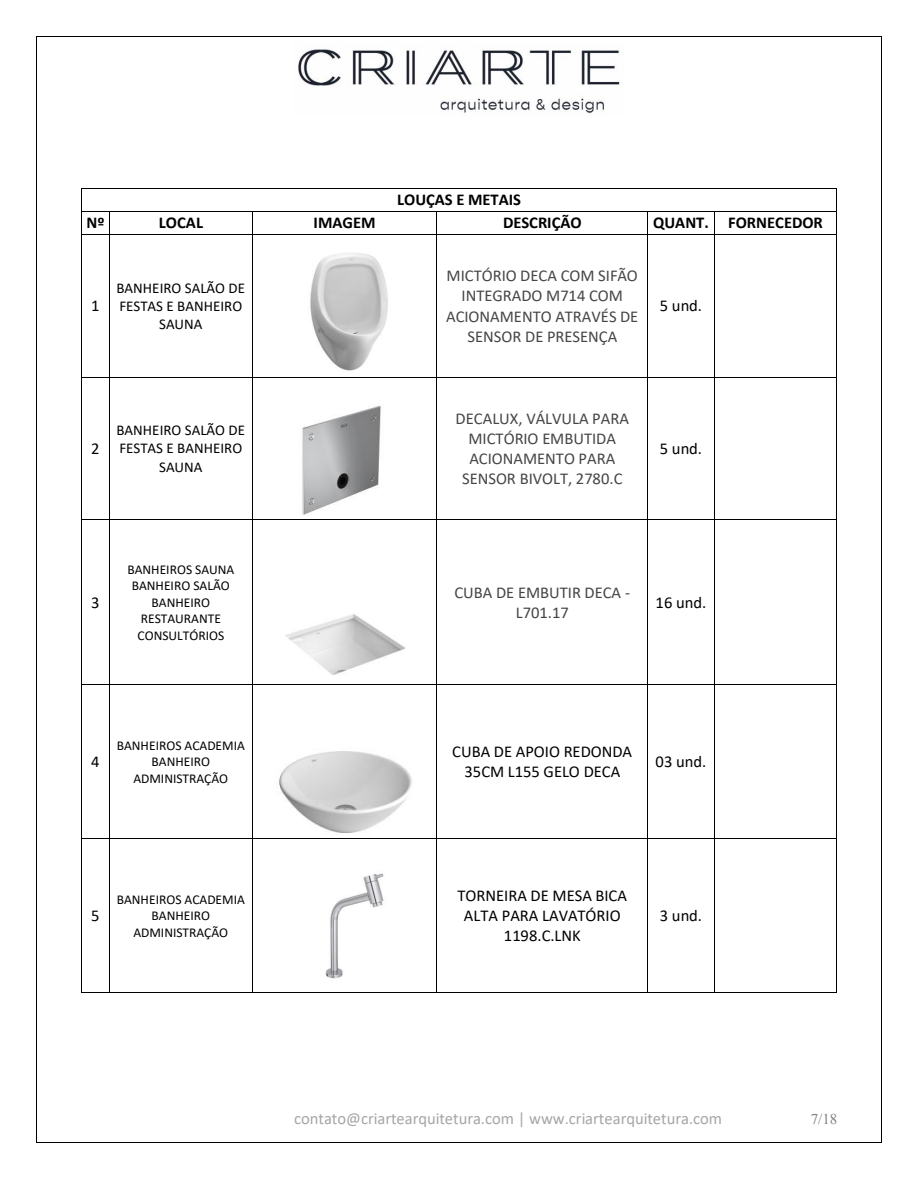
<style>
.page{position:relative;width:918px;height:1188px;background:#fff}
.page>*{position:absolute;margin:0;border:0;box-sizing:border-box;transform-origin:0 0}
.t1{font:16.5px/20.1px "Calibri";color:#454545;text-align:center}
.t2{font:16.5px/20.1px "Calibri";color:#000;text-align:center}
.t3{font:16.5px "Calibri";color:#a6a6a6}
.t4{font:700 16.5px "Calibri";color:#000}
.t5{font:15px/18.3px "Calibri";color:#000;text-align:center}
.t6{font:15px "Times New Roman";color:#808080}
.t7{font:13.5px/16.5px "Calibri";color:#000;text-align:center}
</style>
<div class="page">
<img style="left:298px;top:49px;width:322px;height:64px">
<hr style="left:82px;top:188px;width:755px;height:1px;background:#000">
<hr style="left:110px;top:211px;width:142px;height:1px;background:#000">
<hr style="left:253px;top:211px;width:184px;height:1px;background:#000">
<hr style="left:437px;top:211px;width:211px;height:1px;background:#000">
<hr style="left:648px;top:211px;width:66px;height:1px;background:#000">
<hr style="left:714px;top:211px;width:123px;height:1px;background:#000">
<svg style="left:81px;top:188px;width:29px;height:47px"></svg>
<hr style="left:110px;top:234px;width:142px;height:1px;background:#000">
<svg style="left:252px;top:211px;width:1px;height:24px"></svg>
<hr style="left:253px;top:234px;width:184px;height:1px;background:#000">
<hr style="left:437px;top:234px;width:211px;height:1px;background:#000">
<hr style="left:648px;top:234px;width:66px;height:1px;background:#000">
<svg style="left:714px;top:212px;width:1px;height:22px"></svg>
<hr style="left:714px;top:234px;width:123px;height:1px;background:#000">
<hr style="left:81px;top:235px;width:1px;height:142px;background:#000">
<hr style="left:109px;top:235px;width:1px;height:142px;background:#000">
<hr style="left:252px;top:235px;width:1px;height:142px;background:#000">
<hr style="left:437px;top:235px;width:1px;height:142px;background:#000">
<hr style="left:648px;top:235px;width:1px;height:142px;background:#000">
<hr style="left:714px;top:235px;width:1px;height:142px;background:#000">
<hr style="left:837px;top:235px;width:1px;height:142px;background:#000">
<svg style="left:81px;top:377px;width:29px;height:1px"></svg>
<hr style="left:110px;top:377px;width:142px;height:1px;background:#000">
<hr style="left:253px;top:377px;width:184px;height:1px;background:#000">
<hr style="left:437px;top:377px;width:211px;height:1px;background:#000">
<hr style="left:648px;top:377px;width:66px;height:1px;background:#000">
<hr style="left:714px;top:377px;width:123px;height:1px;background:#000">
<hr style="left:81px;top:378px;width:1px;height:141px;background:#000">
<hr style="left:109px;top:378px;width:1px;height:141px;background:#000">
<hr style="left:252px;top:378px;width:1px;height:141px;background:#000">
<hr style="left:437px;top:378px;width:1px;height:141px;background:#000">
<hr style="left:648px;top:378px;width:1px;height:141px;background:#000">
<hr style="left:714px;top:378px;width:1px;height:141px;background:#000">
<hr style="left:837px;top:378px;width:1px;height:141px;background:#000">
<svg style="left:81px;top:519px;width:29px;height:1px"></svg>
<hr style="left:110px;top:519px;width:142px;height:1px;background:#000">
<hr style="left:253px;top:519px;width:184px;height:1px;background:#000">
<hr style="left:437px;top:519px;width:211px;height:1px;background:#000">
<hr style="left:648px;top:519px;width:66px;height:1px;background:#000">
<hr style="left:714px;top:519px;width:123px;height:1px;background:#000">
<hr style="left:81px;top:520px;width:1px;height:164px;background:#000">
<hr style="left:109px;top:520px;width:1px;height:164px;background:#000">
<hr style="left:252px;top:520px;width:1px;height:164px;background:#000">
<hr style="left:437px;top:520px;width:1px;height:164px;background:#000">
<hr style="left:648px;top:520px;width:1px;height:164px;background:#000">
<hr style="left:714px;top:520px;width:1px;height:164px;background:#000">
<hr style="left:837px;top:520px;width:1px;height:164px;background:#000">
<svg style="left:81px;top:684px;width:29px;height:1px"></svg>
<hr style="left:110px;top:684px;width:142px;height:1px;background:#000">
<hr style="left:253px;top:684px;width:184px;height:1px;background:#000">
<hr style="left:437px;top:684px;width:211px;height:1px;background:#000">
<hr style="left:648px;top:684px;width:66px;height:1px;background:#000">
<hr style="left:714px;top:684px;width:123px;height:1px;background:#000">
<hr style="left:81px;top:685px;width:1px;height:153px;background:#000">
<hr style="left:109px;top:685px;width:1px;height:153px;background:#000">
<hr style="left:252px;top:685px;width:1px;height:153px;background:#000">
<hr style="left:437px;top:685px;width:1px;height:153px;background:#000">
<hr style="left:648px;top:685px;width:1px;height:153px;background:#000">
<hr style="left:714px;top:685px;width:1px;height:153px;background:#000">
<hr style="left:837px;top:685px;width:1px;height:153px;background:#000">
<svg style="left:81px;top:838px;width:29px;height:1px"></svg>
<hr style="left:110px;top:838px;width:142px;height:1px;background:#000">
<hr style="left:253px;top:838px;width:184px;height:1px;background:#000">
<hr style="left:437px;top:838px;width:211px;height:1px;background:#000">
<hr style="left:648px;top:838px;width:66px;height:1px;background:#000">
<hr style="left:714px;top:838px;width:123px;height:1px;background:#000">
<hr style="left:81px;top:839px;width:1px;height:153px;background:#000">
<hr style="left:109px;top:839px;width:1px;height:153px;background:#000">
<svg style="left:81px;top:992px;width:29px;height:1px"></svg>
<hr style="left:110px;top:992px;width:142px;height:1px;background:#000">
<hr style="left:252px;top:839px;width:1px;height:153px;background:#000">
<hr style="left:253px;top:992px;width:184px;height:1px;background:#000">
<hr style="left:437px;top:839px;width:1px;height:153px;background:#000">
<hr style="left:437px;top:992px;width:211px;height:1px;background:#000">
<hr style="left:648px;top:839px;width:1px;height:153px;background:#000">
<hr style="left:648px;top:992px;width:66px;height:1px;background:#000">
<hr style="left:714px;top:839px;width:1px;height:153px;background:#000">
<hr style="left:714px;top:992px;width:123px;height:1px;background:#000">
<hr style="left:837px;top:839px;width:1px;height:153px;background:#000">
<img style="left:285px;top:614px;width:121px;height:61px">
<img style="left:310px;top:253px;width:78px;height:118px">
<img style="left:279px;top:751px;width:133px;height:82px">
<img style="left:325px;top:873px;width:59px;height:106px">
<img style="left:302px;top:405px;width:79px;height:110px">
<hr style="left:37px;top:36px;width:844px;height:1px;background:#000">
<hr style="left:36px;top:37px;width:1px;height:1105px;background:#000">
<hr style="left:881px;top:37px;width:1px;height:1105px;background:#000">
<hr style="left:37px;top:1142px;width:844px;height:1px;background:#000">
<p class="t4" style="left:397px;top:193px;width:125px">LOUÇAS E METAIS</p>
<p class="t4" style="left:86px;top:216px;width:20px">Nº</p>
<p class="t4" style="left:159px;top:216px;width:46px">LOCAL</p>
<p class="t4" style="left:314px;top:216px;width:63px">IMAGEM</p>
<p class="t4" style="left:503px;top:216px;width:80px">DESCRIÇÃO</p>
<p class="t4" style="left:653px;top:216px;width:171px">QUANT. FORNECEDOR</p>
<p class="t2" style="left:91px;top:297px;width:10px">1</p>
<p class="t5" style="left:116px;top:280px;width:130px">BANHEIRO SALÃO DE<br>FESTAS E BANHEIRO<br>SAUNA</p>
<p class="t2" style="left:91px;top:440px;width:10px">2</p>
<p class="t5" style="left:116px;top:422px;width:130px">BANHEIRO SALÃO DE<br>FESTAS E BANHEIRO<br>SAUNA</p>
<p class="t2" style="left:91px;top:594px;width:10px">3</p>
<p class="t7" style="left:127px;top:562px;width:108px">BANHEIROS SAUNA<br>BANHEIRO SALÃO<br>BANHEIRO<br>RESTAURANTE<br>CONSULTÓRIOS</p>
<p class="t1" style="left:446px;top:267px;width:194px">MICTÓRIO DECA COM SIFÃO<br>INTEGRADO M714 COM<br>ACIONAMENTO ATRAVÉS DE<br>SENSOR DE PRESENÇA</p>
<p class="t2" style="left:660px;top:297px;width:44px">5 und.</p>
<p class="t1" style="left:456px;top:410px;width:175px">DECALUX, VÁLVULA PARA<br>MICTÓRIO EMBUTIDA<br>ACIONAMENTO PARA<br>SENSOR BIVOLT, 2780.C</p>
<p class="t2" style="left:660px;top:440px;width:44px">5 und.</p>
<p class="t1" style="left:454px;top:584px;width:177px">CUBA DE EMBUTIR DECA -<br>L701.17</p>
<p class="t2" style="left:656px;top:594px;width:52px">16 und.</p>
<p class="t2" style="left:91px;top:753px;width:10px">4</p>
<p class="t7" style="left:117px;top:738px;width:130px">BANHEIROS ACADEMIA<br>BANHEIRO<br>ADMINISTRAÇÃO</p>
<p class="t2" style="left:452px;top:743px;width:182px">CUBA DE APOIO REDONDA<br>35CM L155 GELO DECA</p>
<p class="t2" style="left:656px;top:753px;width:52px">03 und.</p>
<p class="t2" style="left:91px;top:907px;width:10px">5</p>
<p class="t7" style="left:117px;top:892px;width:130px">BANHEIROS ACADEMIA<br>BANHEIRO<br>ADMINISTRAÇÃO</p>
<p class="t2" style="left:457px;top:887px;width:171px">TORNEIRA DE MESA BICA<br>ALTA PARA LAVATÓRIO<br>1198.C.LNK</p>
<p class="t2" style="left:660px;top:907px;width:44px">3 und.</p>
<p class="t3" style="left:294px;top:1112px;width:430px">contato@criartearquitetura.com | www.criartearquitetura.com</p>
<p class="t6" style="left:811px;top:1111px;width:28px">7/18</p>
</div>
